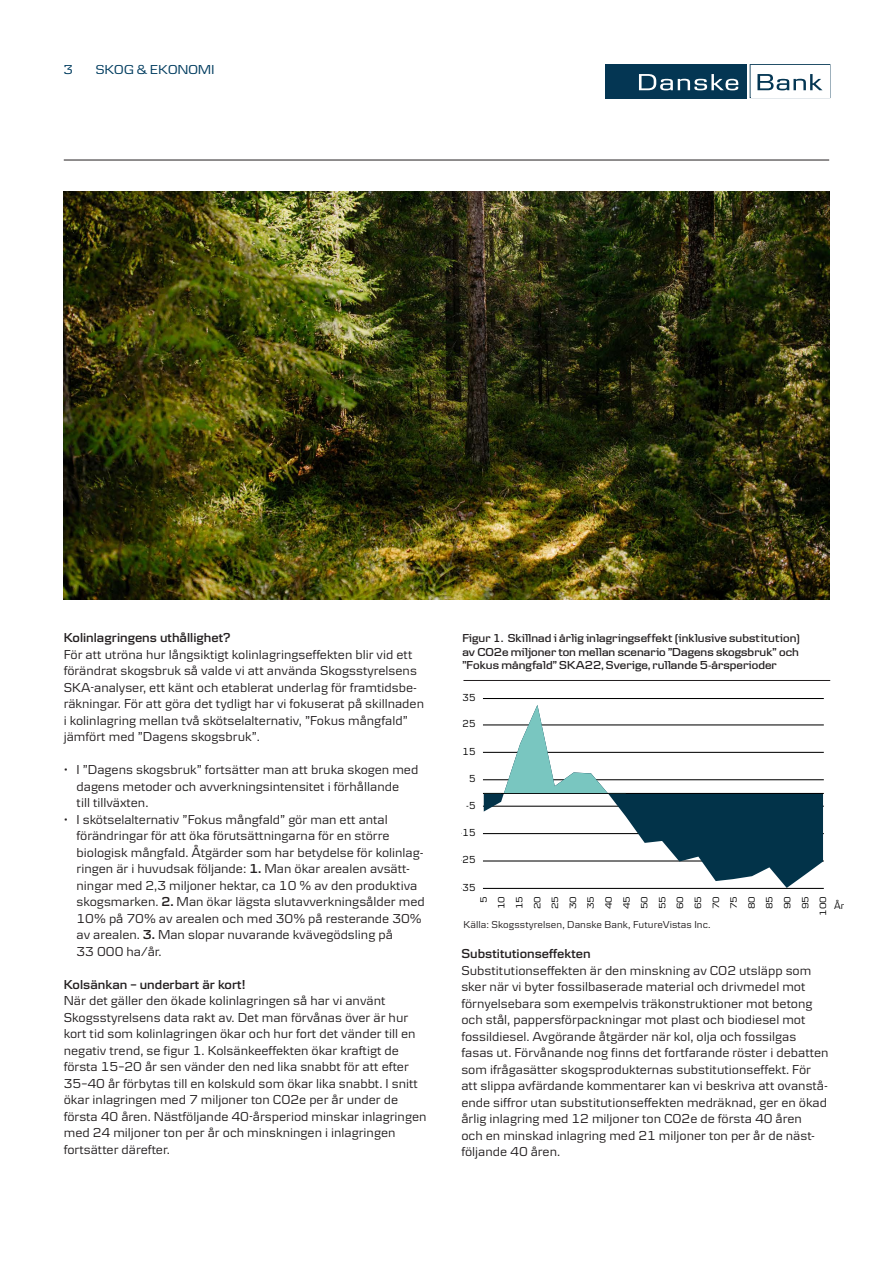
<style>
.page{position:relative;width:893px;height:1263px;background:#fff}
.page>*{position:absolute;margin:0;border:0;box-sizing:border-box;transform-origin:0 0}
.t1{font:13.5px/16.5px "Danske Textv 2";color:#231f20}
.t2{font:600 13.5px "Danske Textv 2";color:#231f20}
.Brödtext{font:13.5px "Danske Headline";letter-spacing:.02em;color:#003c5f}
.t3{font:600 12px/13.5px "Danske Headline";letter-spacing:.005em;color:#231f20;text-align:justify}
.t4{font:10.65px "Danske Textv 2";color:#000;scale:.93 1}
.Brödtext-2{font:10.5px "Danske Textv 2";letter-spacing:.005em;color:#231f20}
.t5{font:10.2px "Danske Textv 2";color:#000;scale:.93 1}
.t6{font:9.45px/17.9px "Danske Textv 2";color:#000;text-align:right;scale:1.07 1}
.s1{font-weight:600}
</style>
<div class="page">
<hr style="left:64px;top:160px;width:765px;height:1px;background:#231f20">
<div style="left:605px;top:64px;width:141px;height:34px;background:#043653"></div>
<svg style="left:639px;top:74px;width:99px;height:16px"></svg>
<svg style="left:750px;top:64px;width:80px;height:34px"></svg>
<hr style="left:483px;top:888px;width:341px;height:1px;background:#000">
<hr style="left:483px;top:861px;width:341px;height:1px;background:#000">
<hr style="left:483px;top:833px;width:341px;height:1px;background:#000">
<hr style="left:483px;top:806px;width:341px;height:1px;background:#000">
<hr style="left:483px;top:779px;width:341px;height:1px;background:#000">
<hr style="left:483px;top:752px;width:341px;height:1px;background:#000">
<hr style="left:483px;top:725px;width:341px;height:1px;background:#000">
<hr style="left:483px;top:698px;width:341px;height:1px;background:#000">
<svg style="left:484px;top:724px;width:339px;height:164px"></svg>
<hr style="left:483px;top:793px;width:341px;height:1px;background:#000">
<svg style="left:504px;top:705px;width:104px;height:88px"></svg>
<hr style="left:463px;top:680px;width:367px;height:1px;background:#231f20">
<img style="left:63px;top:191px;width:766px;height:409px">
<p class="Brödtext" style="left:64px;top:61px;width:11px">3</p>
<p class="Brödtext" style="left:96px;top:62px;width:120px">SKOG &amp; EKONOMI</p>
<p class="t2" style="left:64px;top:630px;width:168px">Kolinlagringens uthållighet?</p>
<p class="t1" style="left:64px;top:646px;width:362px">För att utröna hur långsiktigt kolinlagringseffekten blir vid ett förändrat skogsbruk så valde vi att använda Skogsstyrelsens SKA-analyser, ett känt och etablerat underlag för framtidsbe&shy;räkningar. För att göra det tydligt har vi fokuserat på skillnaden i kolinlagring mellan två skötselalternativ, ”Fokus mångfald” jämfört med ”Dagens skogsbruk”.</p>
<p class="t1" style="left:77px;top:761px;width:343px;text-indent:-13px">• I ”Dagens skogsbruk” fortsätter man att bruka skogen med dagens metoder och avverkningsintensitet i förhållande<br>till tillväxten.</p>
<p class="t1" style="left:77px;top:811px;width:350px;text-indent:-13px">• I skötselalternativ ”Fokus mångfald” gör man ett antal förändringar för att öka förutsättningarna för en större biologisk mångfald. Åtgärder som har betydelse för kolinlag&shy;ringen är i huvudsak följande: <span class="s1">1.</span> Man ökar arealen avsätt&shy;ningar med 2,3 miljoner hektar, ca 10 % av den produktiva skogsmarken. <span class="s1">2.</span> Man ökar lägsta slutavverkningsålder med 10% på 70% av arealen och med 30% på resterande 30% av arealen. <span class="s1">3.</span> Man slopar nuvarande kvävegödsling på<br>33 000 ha/år.</p>
<p class="t2" style="left:64px;top:977px;width:183px">Kolsänkan – underbart är kort!</p>
<p class="t1" style="left:64px;top:992px;width:364px">När det gäller den ökade kolinlagringen så har vi använt Skogsstyrelsens data rakt av. Det man förvånas över är hur kort tid som kolinlagringen ökar och hur fort det vänder till en negativ trend, se figur 1. Kolsänkeeffekten ökar kraftigt de första 15–20 år sen vänder den ned lika snabbt för att efter 35–40 år förbytas till en kolskuld som ökar lika snabbt. I snitt ökar inlagringen med 7 miljoner ton CO2e per år under de första 40 åren. Nästföljande 40-årsperiod minskar inlagringen med 24 miljoner ton per år och minskningen i inlagringen fortsätter därefter.</p>
<p class="t3" style="left:462px;top:631px;width:339px">Figur 1. Skillnad i årlig inlagringseffekt (inklusive substitution) av CO2e miljoner ton mellan scenario ”Dagens skogsbruk” och ”Fokus mångfald” SKA22, Sverige, rullande 5-årsperioder</p>
<p class="t4" style="left:463px;top:691px;width:15px">35</p>
<p class="t4" style="left:463px;top:718px;width:15px">25</p>
<p class="t4" style="left:463px;top:745px;width:15px">15</p>
<p class="t4" style="left:469px;top:773px;width:8px">5</p>
<p class="t4" style="left:466px;top:799px;width:11px">-5</p>
<p class="t4" style="left:460px;top:826px;width:18px">-15</p>
<p class="t4" style="left:460px;top:854px;width:18px">-25</p>
<p class="t4" style="left:460px;top:881px;width:18px">-35</p>
<p class="t6" style="left:475px;top:916px;width:20px;rotate:-90deg">5<br>10<br>15<br>20<br>25<br>30<br>35<br>40<br>45<br>50<br>55<br>60<br>65<br>70<br>75<br>80<br>85<br>90<br>95<br>100</p>
<p class="t5" style="left:834px;top:899px;width:12px">År</p>
<p class="Brödtext-2" style="left:463px;top:918px;width:249px">Källa: Skogsstyrelsen, Danske Bank, FutureVistas Inc.</p>
<p class="t2" style="left:461px;top:946px;width:131px">Substitutionseffekten</p>
<p class="t1" style="left:461px;top:961px;width:369px">Substitutionseffekten är den minskning av CO2 utsläpp som sker när vi byter fossilbaserade material och drivmedel mot förnyelsebara som exempelvis träkonstruktioner mot betong och stål, pappersförpackningar mot plast och biodiesel mot fossildiesel. Avgörande åtgärder när kol, olja och fossilgas fasas ut. Förvånande nog finns det fortfarande röster i debatten som ifrågasätter skogsprodukternas substitutionseffekt. För att slippa avfärdande kommentarer kan vi beskriva att ovanstå&shy;ende siffror utan substitutionseffekten medräknad, ger en ökad årlig inlagring med 12 miljoner ton CO2e de första 40 åren<br>och en minskad inlagring med 21 miljoner ton per år de näst&shy;följande 40 åren.</p>
</div>
